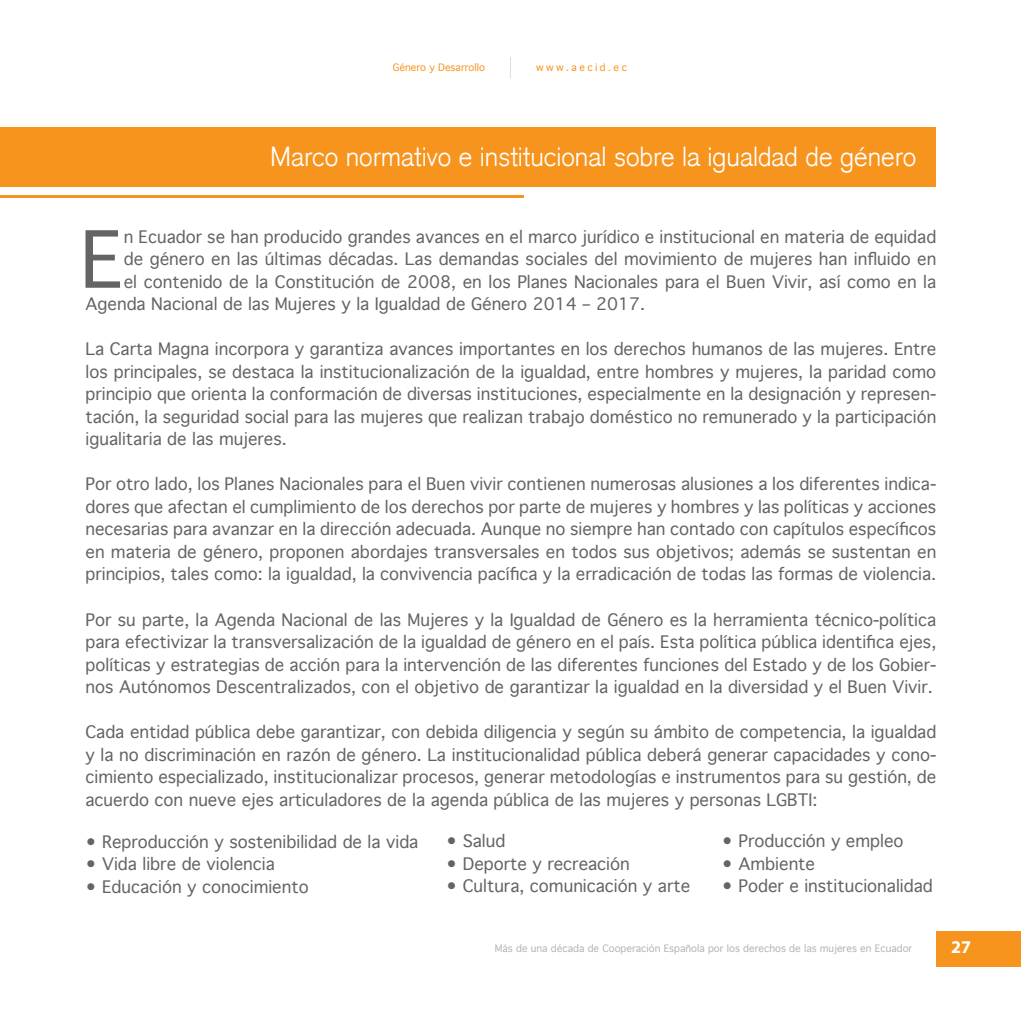
<style>
.page{position:relative;width:1021px;height:1021px;background:#fff}
.page>*{position:absolute;margin:0;border:0;box-sizing:border-box;transform-origin:0 0}
.t1{font:75.9px "Geneva";color:#636466}
.t2{font:300 27px "Akzidenz Grotesk CE";color:#fff}
.t3{font:700 18px "Myriad Pro";color:#fff}
.t4{font:16.5px/22.5px "Geneva";color:#636466;text-align:justify}
.t5{font:9.75px "Geneva";color:#b1b4b6}
.t6{font:9.75px "Geneva";color:#f7941e}
.t7{font:9.75px "Geneva";letter-spacing:.25em;color:#f7941e}
</style>
<div class="page">
<div style="left:935px;top:930px;width:85px;height:36px;background:#f7941e"></div>
<svg style="left:510px;top:57px;width:1px;height:21px"></svg>
<div style="left:0;top:128px;width:935px;height:59px;background:#f7941e"></div>
<hr style="left:0;top:196px;width:523px;height:2px;background:#f7941e">
<p class="t6" style="left:393px;top:62px;width:93px">Género y Desarrollo</p>
<p class="t7" style="left:536px;top:62px;width:92px">www.aecid.ec</p>
<h2 class="t2" style="left:270px;top:139px;width:647px">Marco normativo e institucional sobre la igualdad de género</h2>
<h1 class="t1" style="left:80px;top:217px;width:45px">E</h1>
<p class="t4" style="left:124px;top:226px;width:814px">n Ecuador se han producido grandes avances en el marco jurídico e institucional en materia de equidad</p>
<p class="t4" style="left:124px;top:248px;width:814px">de género en las últimas décadas. Las demandas sociales del movimiento de mujeres han influido en</p>
<p class="t4" style="left:124px;top:271px;width:814px">el contenido de la Constitución de 2008, en los Planes Nacionales para el Buen Vivir, así como en la</p>
<p class="t4" style="left:85px;top:293px;width:561px">Agenda Nacional de las Mujeres y la Igualdad de Género 2014 – 2017.</p>
<p class="t4" style="left:85px;top:338px;width:852px">La Carta Magna incorpora y garantiza avances importantes en los derechos humanos de las mujeres. Entre los principales, se destaca la institucionalización de la igualdad, entre hombres y mujeres, la paridad como principio que orienta la conformación de diversas instituciones, especialmente en la designación y represen&shy;tación, la seguridad social para las mujeres que realizan trabajo doméstico no remunerado y la participación igualitaria de las mujeres.</p>
<p class="t4" style="left:85px;top:473px;width:852px">Por otro lado, los Planes Nacionales para el Buen vivir contienen numerosas alusiones a los diferentes indica&shy;dores que afectan el cumplimiento de los derechos por parte de mujeres y hombres y las políticas y acciones necesarias para avanzar en la dirección adecuada. Aunque no siempre han contado con capítulos específicos en materia de género, proponen abordajes transversales en todos sus objetivos; además se sustentan en principios, tales como: la igualdad, la convivencia pacífica y la erradicación de todas las formas de violencia.</p>
<p class="t4" style="left:85px;top:608px;width:852px">Por su parte, la Agenda Nacional de las Mujeres y la Igualdad de Género es la herramienta técnico-política para efectivizar la transversalización de la igualdad de género en el país. Esta política pública identifica ejes, políticas y estrategias de acción para la intervención de las diferentes funciones del Estado y de los Gobier&shy;nos Autónomos Descentralizados, con el objetivo de garantizar la igualdad en la diversidad y el Buen Vivir.</p>
<p class="t4" style="left:85px;top:721px;width:852px">Cada entidad pública debe garantizar, con debida diligencia y según su ámbito de competencia, la igualdad y la no discriminación en razón de género. La institucionalidad pública deberá generar capacidades y cono&shy;cimiento especializado, institucionalizar procesos, generar metodologías e instrumentos para su gestión, de acuerdo con nueve ejes articuladores de la agenda pública de las mujeres y personas LGBTI:</p>
<p class="t4" style="left:85px;top:830px;width:334px">• Reproducción y sostenibilidad de la vida</p>
<p class="t4" style="left:85px;top:853px;width:191px">• Vida libre de violencia</p>
<p class="t4" style="left:85px;top:875px;width:225px">• Educación y conocimiento</p>
<p class="t4" style="left:446px;top:830px;width:61px">• Salud</p>
<p class="t4" style="left:446px;top:853px;width:185px">• Deporte y recreación</p>
<p class="t4" style="left:446px;top:875px;width:245px">• Cultura, comunicación y arte</p>
<p class="t4" style="left:722px;top:830px;width:183px">• Producción y empleo</p>
<p class="t4" style="left:722px;top:853px;width:95px">• Ambiente</p>
<p class="t4" style="left:722px;top:875px;width:212px">• Poder e institucionalidad</p>
<p class="t5" style="left:495px;top:942px;width:419px">Más de una década de Cooperación Española por los derechos de las mujeres en Ecuador</p>
<p class="t3" style="left:951px;top:935px;width:21px">27</p>
</div>
